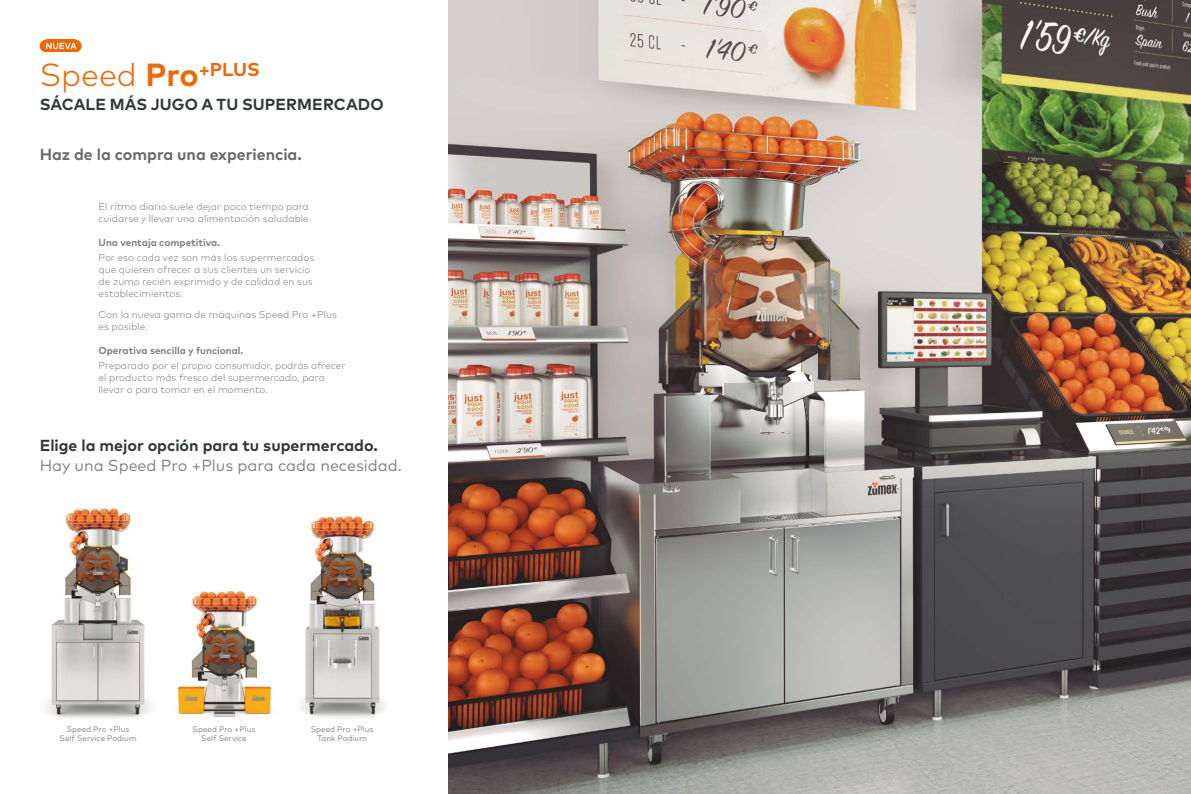
<style>
.page{position:relative;width:1191px;height:794px;background:#fff}
.page>*{position:absolute;margin:0;border:0;box-sizing:border-box;transform-origin:0 0}
.t1{font:300 32px "Mark Pro";color:#eb690b}
.t2{font:700 16px "Mark Pro";color:#323936}
.t3{font:16px "Mark Pro";color:#818182}
.t4{font:700 16px "Mark Pro";color:#6b6b6c}
.t5{font:300 10px/12px "Mark Pro";color:#818182}
.t6{font:700 10px "Mark Pro";color:#818182}
.t7{font:8px/9.6px "Mark Pro";color:#818182;text-align:center}
.s1{font-weight:700}
</style>
<div class="page">
<img style="left:45px;top:505px;width:105px;height:214px">
<img style="left:176px;top:590px;width:80px;height:127px">
<img style="left:256px;top:515px;width:128px;height:203px">
<div style="left:40px;top:40px;width:12px;height:12px;background:#eb690b;border-radius:50%"></div>
<div style="left:69px;top:40px;width:13px;height:12px;background:#eb690b;border-radius:50%"></div>
<div style="left:46px;top:40px;width:29px;height:12px;background:#eb690b"></div>
<svg style="left:46px;top:43px;width:30px;height:6px"></svg>
<img style="left:448px;top:0;width:743px;height:794px">
<h1 class="t1" style="left:40px;top:51px;width:222px">Speed <span class="s1">Pro</span><sup>+PLUS</sup></h1>
<h2 class="t2" style="left:40px;top:93px;width:345px">SÁCALE MÁS JUGO A TU SUPERMERCADO</h2>
<h2 class="t4" style="left:40px;top:143px;width:264px">Haz de la compra una experiencia.</h2>
<p class="t5" style="left:99px;top:200px;width:214px">El ritmo diario suele dejar poco tiempo para cuidarse y llevar una alimentación saludable.</p>
<p class="t6" style="left:99px;top:235px;width:123px">Una ventaja competitiva.</p>
<p class="t5" style="left:99px;top:251px;width:217px">Por eso cada vez son más los supermercados que quieren ofrecer a sus clientes un servicio de zumo recién exprimido y de calidad en sus establecimientos.</p>
<p class="t5" style="left:99px;top:307px;width:240px">Con la nueva gama de máquinas Speed Pro +Plus es posible.</p>
<p class="t6" style="left:99px;top:342px;width:146px">Operativa sencilla y funcional.</p>
<p class="t5" style="left:99px;top:358px;width:248px">Preparado por el propio consumidor, podrás ofrecer el producto más fresco del supermercado, para llevar o para tomar en el momento.</p>
<h2 class="t2" style="left:40px;top:433px;width:340px">Elige la mejor opción para tu supermercado.</h2>
<h2 class="t3" style="left:40px;top:453px;width:364px">Hay una Speed Pro +Plus para cada necesidad.</h2>
<p class="t7" style="left:60px;top:723px;width:79px">Speed Pro +Plus<br>Self Service Podium</p>
<p class="t7" style="left:311px;top:723px;width:64px">Speed Pro +Plus<br>Tank Podium</p>
<p class="t7" style="left:193px;top:723px;width:64px">Speed Pro +Plus<br>Self Service</p>
</div>
